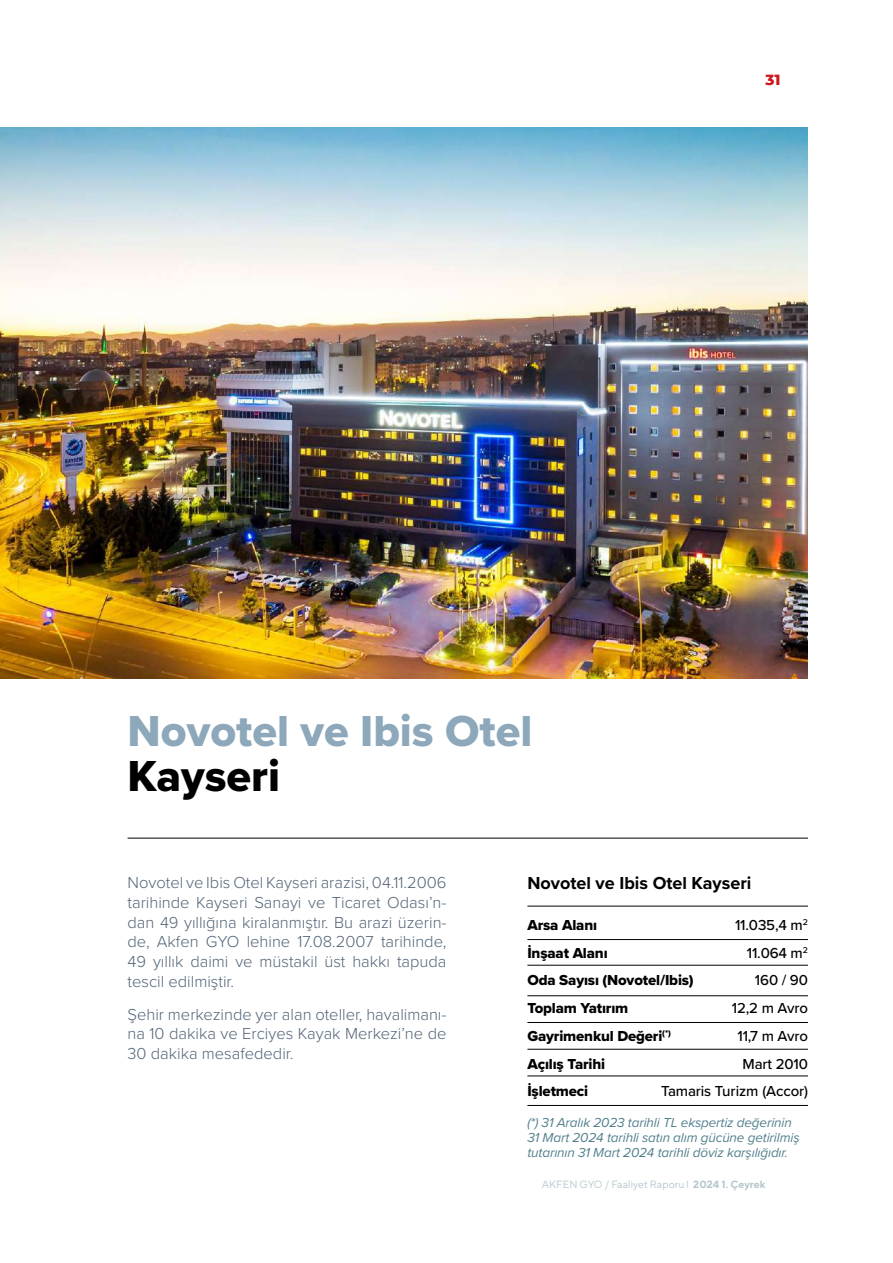
<style>
.page{position:relative;width:893px;height:1263px;background:#fff}
.page>*{position:absolute;margin:0;border:0;box-sizing:border-box;transform-origin:0 0}
.t1{font:45px "Proxima Nova Extrabld";color:#8ca8ba}
.t2{font:45px "Proxima Nova Extrabld";color:#000}
.t3{font:700 18px "Proxima Nova";color:#000}
.t4{font:300 16.5px/19.8px "Proxima Nova";color:#526477;text-align:justify}
.t5{font:15px "Proxima Nova Extrabld";letter-spacing:-.01em;color:#000}
.t6{font:500 15px "Proxima Nova";letter-spacing:-.01em;color:#000}
.t7{font:800 15px "Montserrat";color:#cd1719}
.t8{font:italic 13.5px/15px "Proxima Nova";letter-spacing:-.01em;color:#52808e}
.t9{font:10.5px "TT Norms";color:#b5c7cc}
.s1{font-weight:700}
</style>
<div class="page">
<img style="left:0;top:128px;width:808px;height:550px">
<hr style="left:527px;top:906px;width:281px;height:1px;background:#000">
<hr style="left:527px;top:939px;width:281px;height:1px;background:#000">
<hr style="left:527px;top:995px;width:281px;height:1px;background:#000">
<hr style="left:527px;top:1049px;width:281px;height:1px;background:#000">
<hr style="left:527px;top:965px;width:281px;height:1px;background:#000">
<hr style="left:527px;top:1022px;width:281px;height:1px;background:#000">
<hr style="left:527px;top:1076px;width:281px;height:1px;background:#000">
<hr style="left:527px;top:1105px;width:281px;height:1px;background:#000">
<hr style="left:128px;top:838px;width:680px;height:1px;background:#000">
<p class="t7" style="left:765px;top:68px;width:17px">31</p>
<h1 class="t1" style="left:128px;top:697px;width:406px">Novotel ve Ibis Otel</h1>
<h1 class="t2" style="left:128px;top:742px;width:154px">Kayseri</h1>
<p class="t4" style="left:128px;top:872px;width:320px">Novotel ve Ibis Otel Kayseri arazisi, 04.11.2006 tarihinde Kayseri Sanayi ve Ticaret Odası’n&shy;dan 49 yıllığına kiralanmıştır. Bu arazi üzerin&shy;de, Akfen GYO lehine 17.08.2007 tarihinde, 49 yıllık daimi ve müstakil üst hakkı tapuda tescil edilmiştir.</p>
<p class="t4" style="left:128px;top:1003px;width:320px">Şehir merkezinde yer alan oteller, havalimanı&shy;na 10 dakika ve Erciyes Kayak Merkezi’ne de 30 dakika mesafededir.</p>
<p class="t3" style="left:527px;top:870px;width:225px">Novotel ve Ibis Otel Kayseri</p>
<p class="t5" style="left:527px;top:914px;width:71px">Arsa Alanı</p>
<p class="t6" style="left:735px;top:914px;width:74px">11.035,4 m<sup>2</sup></p>
<p class="t5" style="left:527px;top:941px;width:82px">İnşaat Alanı</p>
<p class="t6" style="left:747px;top:941px;width:63px">11.064 m<sup>2</sup></p>
<p class="t5" style="left:527px;top:969px;width:168px">Oda Sayısı (Novotel/Ibis)</p>
<p class="t6" style="left:755px;top:969px;width:54px">160 / 90</p>
<p class="t5" style="left:527px;top:997px;width:102px">Toplam Yatırım</p>
<p class="t6" style="left:732px;top:997px;width:78px">12,2 m Avro</p>
<p class="t5" style="left:527px;top:1025px;width:145px">Gayrimenkul Değeri<sup>(*)</sup></p>
<p class="t6" style="left:737px;top:1025px;width:72px">11,7 m Avro</p>
<p class="t5" style="left:527px;top:1052px;width:79px">Açılış Tarihi</p>
<p class="t6" style="left:743px;top:1052px;width:67px">Mart 2010</p>
<p class="t5" style="left:527px;top:1080px;width:62px">İşletmeci</p>
<p class="t6" style="left:661px;top:1080px;width:148px">Tamaris Turizm (Accor)</p>
<p class="t8" style="left:527px;top:1114px;width:274px">(*) 31 Aralık 2023 tarihli TL ekspertiz değerinin<br>31 Mart 2024 tarihli satın alım gücüne getirilmiş tutarının 31 Mart 2024 tarihli döviz karşılığıdır.</p>
<p class="t9" style="left:542px;top:1178px;width:225px">AKFEN GYO / Faaliyet Raporu l <span class="s1">2024 1. Çeyrek</span></p>
</div>
